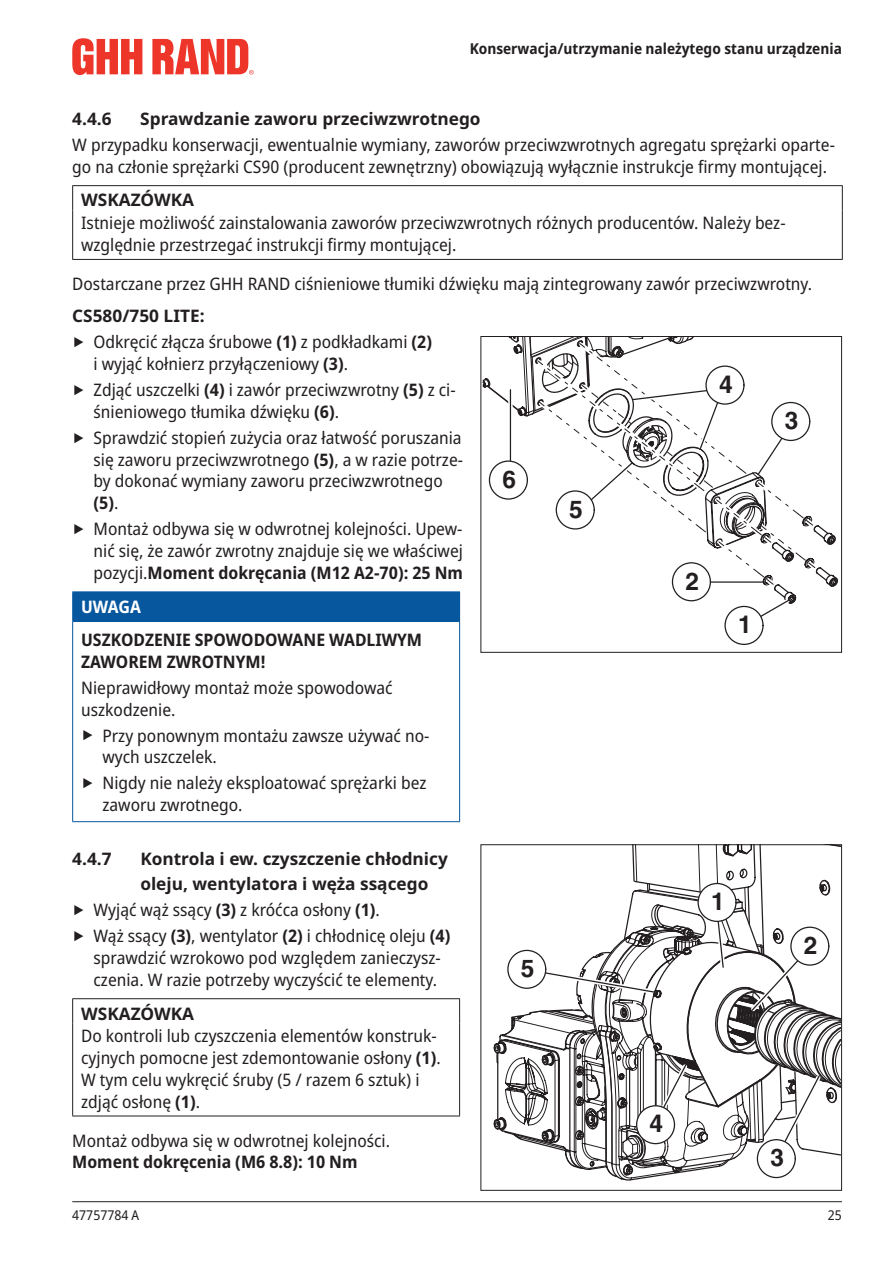
<style>
.page{position:relative;width:893px;height:1263px;background:#fff}
.page>*{position:absolute;margin:0;border:0;box-sizing:border-box;transform-origin:0 0}
.t1{font:700 24.45px "Helvetica";color:#231f20}
.t2{font:semi-condensed 17.25px/21.8px "Noto Sans";color:#231f20}
.t3{font:700 17.25px "Noto Sans";color:#231f20}
.t4{font:700 semi-condensed 17.25px/21.8px "Noto Sans";color:#231f20}
.t5{font:700 semi-condensed 17.25px "Noto Sans";letter-spacing:-.005em;color:#fff}
.t6{font:700 semi-condensed 15px "Noto Sans";color:#231f20}
.t7{font:semi-condensed 13.5px "Noto Sans";color:#231f20}
.s1{font-weight:700;font-stretch:normal}
.s2{font-stretch:normal;font-size:34.5px}
.s3{font-weight:700}
</style>
<div class="page">
<hr style="left:72px;top:1201px;width:770px;height:1px;background:#231f20">
<svg style="left:72px;top:38px;width:70px;height:37px"></svg>
<svg style="left:152px;top:39px;width:102px;height:36px"></svg>
<hr style="left:72px;top:185px;width:771px;height:1px;background:#231f20">
<svg style="left:72px;top:186px;width:1px;height:25px"></svg>
<svg style="left:842px;top:186px;width:1px;height:25px"></svg>
<hr style="left:72px;top:211px;width:1px;height:48px;background:#231f20">
<hr style="left:842px;top:211px;width:1px;height:48px;background:#231f20">
<hr style="left:72px;top:259px;width:771px;height:1px;background:#231f20">
<div style="left:73px;top:592px;width:387px;height:29px;background:#07579f"></div>
<hr style="left:72px;top:621px;width:388px;height:1px;background:#07579f">
<hr style="left:72px;top:591px;width:388px;height:1px;background:#07579f">
<svg style="left:72px;top:592px;width:1px;height:29px"></svg>
<hr style="left:72px;top:621px;width:1px;height:200px;background:#07579f">
<hr style="left:459px;top:621px;width:1px;height:200px;background:#07579f">
<hr style="left:72px;top:821px;width:388px;height:1px;background:#07579f">
<hr style="left:72px;top:998px;width:388px;height:1px;background:#231f20">
<svg style="left:72px;top:999px;width:1px;height:25px"></svg>
<svg style="left:459px;top:999px;width:1px;height:25px"></svg>
<hr style="left:72px;top:1024px;width:1px;height:91px;background:#231f20">
<hr style="left:459px;top:1024px;width:1px;height:91px;background:#231f20">
<hr style="left:72px;top:1115px;width:388px;height:1px;background:#231f20">
<svg style="left:482px;top:338px;width:356px;height:279px"></svg>
<div style="left:705px;top:365px;width:40px;height:40px;background:#fff;border:1px solid #231f20;border-radius:50%"></div>
<div style="left:556px;top:490px;width:39px;height:39px;background:#fff;border:1px solid #231f20;border-radius:50%"></div>
<div style="left:489px;top:460px;width:39px;height:40px;background:#fff;border:1px solid #231f20;border-radius:50%"></div>
<div style="left:771px;top:402px;width:39px;height:39px;background:#fff;border:1px solid #231f20;border-radius:50%"></div>
<div style="left:672px;top:562px;width:39px;height:39px;background:#fff;border:1px solid #231f20;border-radius:50%"></div>
<div style="left:724px;top:606px;width:40px;height:39px;background:#fff;border:1px solid #231f20;border-radius:50%"></div>
<div style="left:480px;top:336px;width:362px;height:317px;border:1px solid #231f20"></div>
<svg style="left:493px;top:846px;width:347px;height:335px"></svg>
<div style="left:507px;top:950px;width:39px;height:39px;background:#fff;border:1px solid #231f20;border-radius:50%"></div>
<div style="left:480px;top:844px;width:362px;height:347px;border:1px solid #231f20"></div>
<p class="t6" style="left:470px;top:38px;width:374px">Konserwacja/utrzymanie należytego stanu urządzenia</p>
<p class="t3" style="left:72px;top:106px;width:41px">4.4.6</p>
<p class="t3" style="left:140px;top:106px;width:342px">Sprawdzanie zaworu przeciwzwrotnego</p>
<p class="t2" style="left:72px;top:134px;width:764px">W przypadku konserwacji, ewentualnie wymiany, zaworów przeciwzwrotnych agregatu sprężarki oparte‑ go na członie sprężarki CS90 (producent zewnętrzny) obowiązują wyłącznie instrukcje firmy montującej.</p>
<p class="t3" style="left:81px;top:188px;width:114px">WSKAZÓWKA</p>
<p class="t2" style="left:81px;top:212px;width:706px">Istnieje możliwość zainstalowania zaworów przeciwzwrotnych różnych producentów. Należy bez‑ względnie przestrzegać instrukcji firmy montującej.</p>
<p class="t2" style="left:72px;top:273px;width:741px">Dostarczane przez GHH RAND ciśnieniowe tłumiki dźwięku mają zintegrowany zawór przeciwzwrotny.</p>
<p class="t2" style="left:72px;top:304px;width:361px;line-height:26px"><span class="s1">CS580/750 LITE:<br></span><span class="s2">‣</span> Odkręcić złącza śrubowe <span class="s3">(1)</span> z podkładkami <span class="s3">(2)</span></p>
<p class="t2" style="left:72px;top:351px;width:385px;line-height:26px;text-indent:21px">i wyjąć kołnierz przyłączeniowy <span class="s3">(3)</span>.<br><span class="s2">‣</span> Zdjąć uszczelki <span class="s3">(4)</span> i zawór przeciwzwrotny <span class="s3">(5)</span> z ci‑</p>
<p class="t2" style="left:72px;top:399px;width:391px;line-height:26px;text-indent:21px">śnieniowego tłumika dźwięku <span class="s3">(6)</span>.<br><span class="s2">‣</span> Sprawdzić stopień zużycia oraz łatwość poruszania</p>
<p class="t2" style="left:94px;top:449px;width:371px">się zaworu przeciwzwrotnego <span class="s3">(5)</span>, a w razie potrze‑ by dokonać wymiany zaworu przeciwzwrotnego <span class="s3">(5)</span>.</p>
<p class="t2" style="left:94px;top:518px;width:371px;text-align:justify;text-indent:-21px"><span class="s2">‣</span> Montaż odbywa się w odwrotnej kolejności. Upew‑ nić się, że zawór zwrotny znajduje się we właściwej pozycji.<span class="s3">Moment dokręcania (M12 A2-70): 25 Nm</span></p>
<p class="t5" style="left:81px;top:594px;width:61px">UWAGA</p>
<p class="t4" style="left:81px;top:629px;width:342px">USZKODZENIE SPOWODOWANE WADLIWYM<br>ZAWOREM ZWROTNYM!</p>
<p class="t2" style="left:81px;top:677px;width:313px">Nieprawidłowy montaż może spowodować uszkodzenie.</p>
<p class="t2" style="left:102px;top:725px;width:328px;text-indent:-21px"><span class="s2">‣</span> Przy ponownym montażu zawsze używać no‑ wych uszczelek.</p>
<p class="t2" style="left:102px;top:773px;width:325px;text-indent:-21px"><span class="s2">‣</span> Nigdy nie należy eksploatować sprężarki bez zaworu zwrotnego.</p>
<p class="t3" style="left:72px;top:846px;width:41px">4.4.7</p>
<p class="t3" style="left:140px;top:846px;width:309px">Kontrola i ew. czyszczenie chłodnicy</p>
<p class="t3" style="left:140px;top:872px;width:290px">oleju, wentylatora i węża ssącego</p>
<p class="t2" style="left:72px;top:899px;width:309px"><span class="s2">‣</span> Wyjąć wąż ssący <span class="s3">(3)</span> z króćca osłony <span class="s3">(1)</span>.</p>
<p class="t2" style="left:72px;top:925px;width:380px"><span class="s2">‣</span> Wąż ssący <span class="s3">(3)</span>, wentylator <span class="s3">(2)</span> i chłodnicę oleju <span class="s3">(4)</span></p>
<p class="t2" style="left:94px;top:947px;width:349px">sprawdzić wzrokowo pod względem zanieczysz‑ czenia. W razie potrzeby wyczyścić te elementy.</p>
<p class="t3" style="left:81px;top:1001px;width:114px">WSKAZÓWKA</p>
<p class="t2" style="left:81px;top:1025px;width:361px">Do kontroli lub czyszczenia elementów konstruk‑ cyjnych pomocne jest zdemontowanie osłony <span class="s3">(1)</span>.<br>W tym celu wykręcić śruby (5 / razem 6 sztuk) i zdjąć osłonę <span class="s3">(1)</span>.</p>
<p class="t2" style="left:72px;top:1130px;width:319px">Montaż odbywa się w odwrotnej kolejności.</p>
<p class="t4" style="left:72px;top:1151px;width:287px">Moment dokręcenia (M6 8.8): 10 Nm</p>
<h1 class="t1" style="left:719px;top:369px;width:15px">4</h1>
<h1 class="t1" style="left:785px;top:406px;width:15px">3</h1>
<h1 class="t1" style="left:502px;top:464px;width:15px">6</h1>
<h1 class="t1" style="left:569px;top:494px;width:15px">5</h1>
<h1 class="t1" style="left:685px;top:566px;width:15px">2</h1>
<h1 class="t1" style="left:738px;top:610px;width:15px">1</h1>
<h1 class="t1" style="left:711px;top:887px;width:15px">1</h1>
<h1 class="t1" style="left:804px;top:930px;width:15px">2</h1>
<h1 class="t1" style="left:521px;top:953px;width:15px">5</h1>
<h1 class="t1" style="left:650px;top:1109px;width:15px">4</h1>
<h1 class="t1" style="left:770px;top:1143px;width:15px">3</h1>
<p class="t7" style="left:72px;top:1206px;width:69px">47757784 A</p>
<p class="t7" style="left:828px;top:1206px;width:16px">25</p>
</div>
